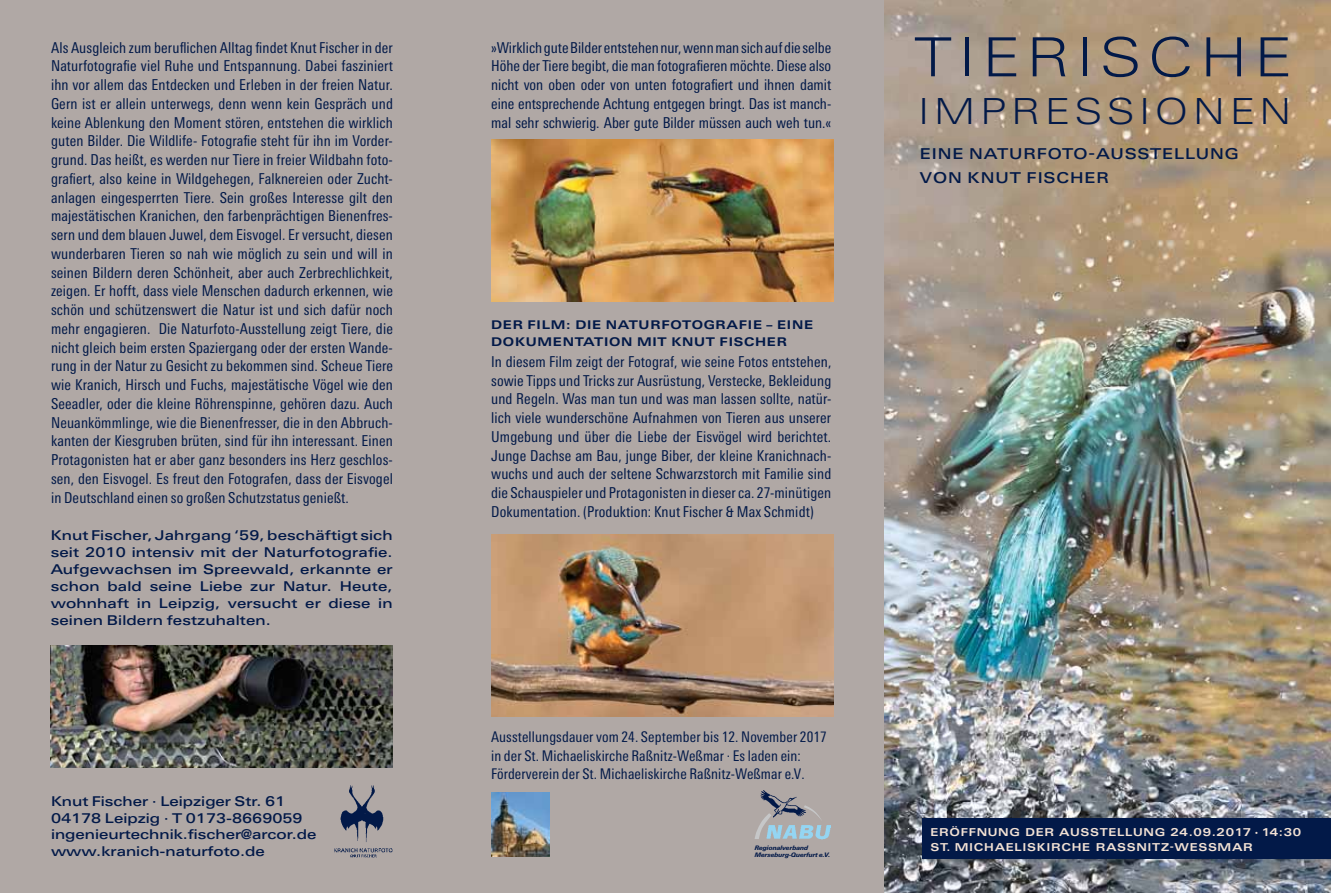
<style>
.page{position:relative;width:1331px;height:893px;background:#b0a8a5}
.page>*{position:absolute;margin:0;border:0;box-sizing:border-box;transform-origin:0 0}
.t1{font:300 54px "Linotype Univers Extd";letter-spacing:.14em;color:#021948}
.t2{font:300 36px "Linotype Univers Extd";letter-spacing:.145em;color:#021948}
.t3{font:condensed 15px/18.8px "Linotype Univers";letter-spacing:.01em;color:#021948;text-align:justify}
.t4{font:500 15px/24px "Linotype Univers Extd";letter-spacing:.06em;color:#021948}
.t5{font:condensed 14.7px/18.8px "Linotype Univers";letter-spacing:.01em;color:#021948}
.t6{font:500 13.5px/17px "Linotype Univers Extd";color:#021948;text-align:justify}
.t7{font:700 12px/16.5px "Linotype Univers Extd";letter-spacing:.06em;color:#021948}
.t8{font:700 expanded 10.95px "Univers";letter-spacing:.06em;color:#f2e1d4}
.t9{font:italic 800 6.15px "Linotype Univers Basic";letter-spacing:-.01em;color:#021948}
.s1{font-size:14.4px}
.s2{font-size:11.4px}
</style>
<div class="page">
<img style="left:884px;top:0;width:447px;height:893px">
<img style="left:51px;top:646px;width:341px;height:121px">
<img style="left:334px;top:785px;width:59px;height:73px">
<img style="left:491px;top:139px;width:342px;height:163px">
<img style="left:491px;top:535px;width:342px;height:181px">
<img style="left:491px;top:793px;width:58px;height:64px">
<div style="left:923px;top:819px;width:408px;height:40px;background:#021948"></div>
<img style="left:760px;top:791px;width:44px;height:27px">
<img style="left:771px;top:825px;width:59px;height:15px">
<svg style="left:755px;top:813px;width:16px;height:26px"></svg>
<svg style="left:804px;top:805px;width:17px;height:14px"></svg>
<p class="t3" style="left:51px;top:38px;width:343px">Als Ausgleich zum beruflichen Alltag findet Knut Fischer in der Naturfotografie viel Ruhe und Entspannung. Dabei fasziniert ihn vor allem das Entdecken und Erleben in der freien Natur.<br>Gern ist er allein unterwegs, denn wenn kein Gespräch und keine Ablenkung den Moment stören, entstehen die wirklich guten Bilder. Die Wildlife- Fotografie steht für ihn im Vorder&shy;grund. Das heißt, es werden nur Tiere in freier Wildbahn foto&shy;grafiert, also keine in Wildgehegen, Falknereien oder Zucht&shy;anlagen eingesperrten Tiere. Sein großes Interesse gilt den majestätischen Kranichen, den farbenprächtigen Bienenfres&shy;sern und dem blauen Juwel, dem Eisvogel. Er versucht, diesen wunderbaren Tieren so nah wie möglich zu sein und will in seinen Bildern deren Schönheit, aber auch Zerbrechlichkeit, zeigen. Er hofft, dass viele Menschen dadurch erkennen, wie schön und schützenswert die Natur ist und sich dafür noch mehr engagieren. Die Naturfoto-Ausstellung zeigt Tiere, die nicht gleich beim ersten Spaziergang oder der ersten Wande&shy;rung in der Natur zu Gesicht zu bekommen sind. Scheue Tiere wie Kranich, Hirsch und Fuchs, majestätische Vögel wie den Seeadler, oder die kleine Röhrenspinne, gehören dazu. Auch Neuankömmlinge, wie die Bienenfresser, die in den Abbruch&shy;kanten der Kiesgruben brüten, sind für ihn interessant. Einen Protagonisten hat er aber ganz besonders ins Herz geschlos&shy;sen, den Eisvogel. Es freut den Fotografen, dass der Eisvogel in Deutschland einen so großen Schutzstatus genießt.</p>
<p class="t6" style="left:51px;top:527px;width:343px">Knut Fischer, Jahrgang ‘59, beschäftigt sich seit 2010 intensiv mit der Naturfotografie.<br>Aufgewachsen im Spreewald, erkannte er schon bald seine Liebe zur Natur. Heute, wohnhaft in Leipzig, versucht er diese in seinen Bildern festzuhalten.</p>
<p class="t6" style="left:51px;top:792px;width:267px;text-align:left">Knut Fischer · Leipziger Str. 61<br>04178 Leipzig · T 0173-8669059 ingenieurtechnik.fischer@arcor.de www.kranich-naturfoto.de</p>
<p class="t3" style="left:491px;top:38px;width:342px">»Wirklich gute Bilder entstehen nur, wenn man sich auf die selbe Höhe der Tiere begibt, die man fotografieren möchte. Diese also nicht von oben oder von unten fotografiert und ihnen damit eine entsprechende Achtung entgegen bringt. Das ist manch&shy;mal sehr schwierig. Aber gute Bilder müssen auch weh tun.«</p>
<p class="t7" style="left:491px;top:317px;width:323px">DER FILM: DIE NATURFOTOGRAFIE – EIN E<br>DOKUMENTATION MIT KN UT FISCHER</p>
<p class="t3" style="left:491px;top:352px;width:342px">In diesem Film zeigt der Fotograf, wie seine Fotos entstehen, sowie Tipps und Tricks zur Ausrüstung, Verstecke, Bekleidung und Regeln. Was man tun und was man lassen sollte, natür&shy;lich viele wunderschöne Aufnahmen von Tieren aus unserer Umgebung und über die Liebe der Eisvögel wird berichtet.<br>Junge Dachse am Bau, junge Biber, der kleine Kranichnach&shy;wuchs und auch der seltene Schwarzstorch mit Familie sind die Schauspieler und Protagonisten in dieser ca. 27-minütigen Dokumentation. (Produktion: Knut Fischer &amp; Max Schmidt)</p>
<h1 class="t1" style="left:914px;top:25px;width:378px">TIERISCHE</h1>
<h2 class="t2" style="left:918px;top:90px;width:374px">IMPRESSIONEN</h2>
<p class="t4" style="left:920px;top:142px;width:320px">eine naturfoto-ausstellung von knut fischer</p>
<p class="t5" style="left:491px;top:727px;width:337px">Ausstellungsdauer vom 24. September bis 12. November 2017 in der St. Michaeliskirche Raßnitz-Weßmar · Es laden ein:<br>Förderverein der St. Michaeliskirche Raßnitz-Weßmar e.V<span class="s1">.</span></p>
<p class="t8" style="left:930px;top:826px;width:372px">ERÖFFNUNG DER AUSSTELLUNG <span class="s2">24.09.2017 · 14:30</span></p>
<p class="t9" style="left:755px;top:844px;width:55px">Regionalverband</p>
<p class="t8" style="left:930px;top:841px;width:176px">ST. MICHAE-LISKIRCHE RASS</p>
<p class="t8" style="left:1136px;top:841px;width:65px">NITZ-WESSMA</p>
<p class="t8" style="left:1243px;top:841px;width:11px">R</p>
<p class="t9" style="left:755px;top:851px;width:77px">Merseburg-Querfurt e.V.</p>
</div>
